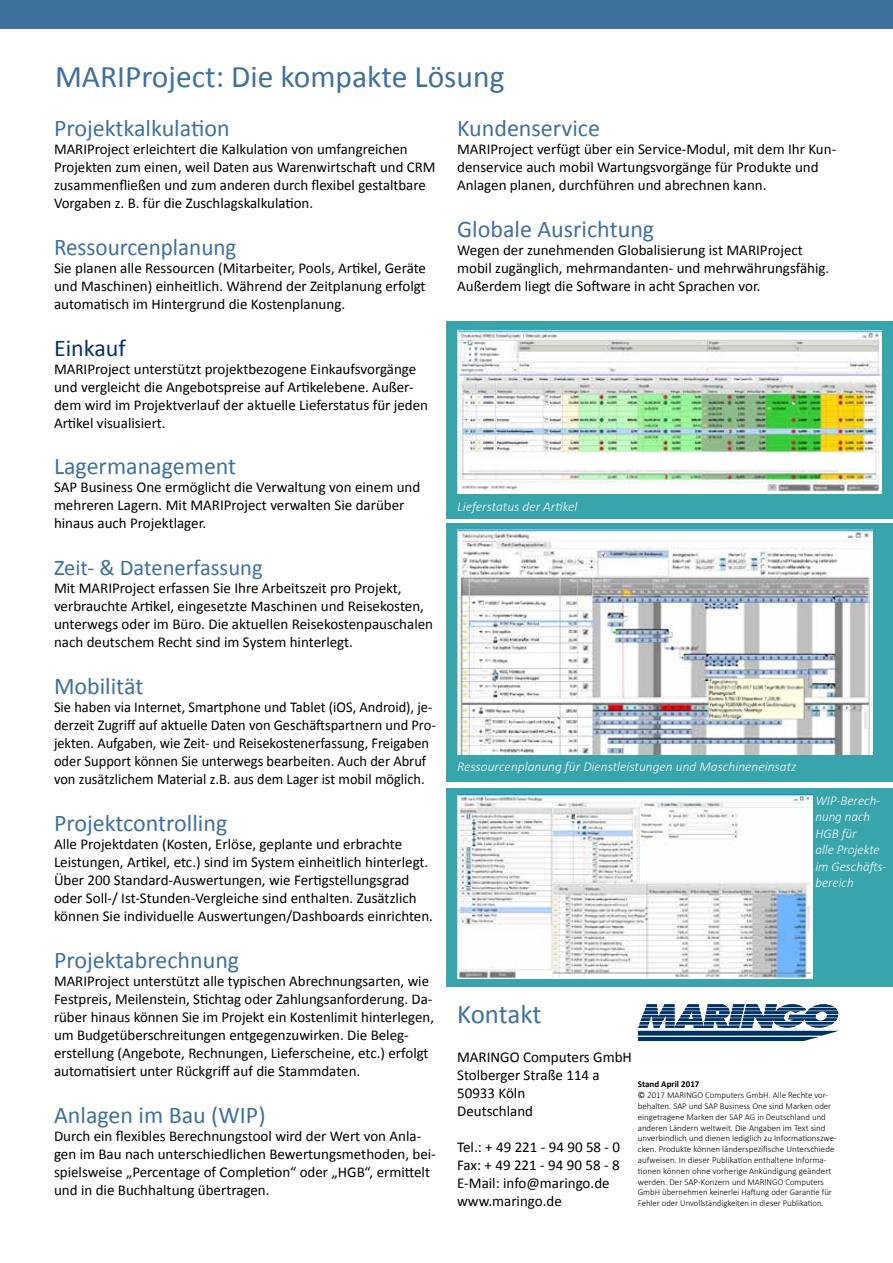
<style>
.page{position:relative;width:893px;height:1263px;background:#fff}
.page>*{position:absolute;margin:0;border:0;box-sizing:border-box;transform-origin:0 0}
.t1{font:31.5px "Calibri";color:#3e719c}
.t2{font:27px "Calibri";letter-spacing:-.005em;color:#3e719c}
.t3{font:24px "Calibri";color:#3e719c}
.t4{font:24px "Calibri";color:#3e719c;scale:.96 1}
.t5{font:24px "Calibri";color:#003365}
.t6{font:22.5px "Calibri";color:#3e719c}
.t7{font:15px/18px "Calibri";color:#000}
.t8{font:15px/18px "Calibri";color:#000;scale:.96 1}
.t9{font:italic 300 13.5px/16.5px "Calibri";color:#fff}
.t10{font:300 9px/10.8px "Calibri";color:#000}
.s1{font-weight:700}
.s2{font-weight:400}
</style>
<div class="page">
<div style="left:446px;top:788px;width:447px;height:198px;background:#38a4ac"></div>
<div style="left:446px;top:523px;width:447px;height:259px;background:#38a4ac"></div>
<div style="left:446px;top:321px;width:447px;height:197px;background:#38a4ac"></div>
<svg style="left:638px;top:1004px;width:201px;height:37px"></svg>
<div style="left:0;top:0;width:893px;height:28px;background:#3e719c"></div>
<img style="left:457px;top:331px;width:424px;height:162px">
<img style="left:457px;top:530px;width:416px;height:224px">
<img style="left:457px;top:794px;width:355px;height:185px">
<h1 class="t1" style="left:55px;top:57px;width:451px">MARIProject: Die kompakte Lösung</h1>
<h3 class="t3" style="left:54px;top:113px;width:177px">Projektkalkulation</h3>
<p class="t7" style="left:54px;top:140px;width:383px">MARIProject erleichtert die Kalkulation von umfangreichen Projekten zum einen, weil Daten aus Warenwirtschaft und CRM zusammenfließen und zum anderen durch flexibel gestaltbare Vorgaben z. B. für die Zuschlagskalkulation.</p>
<h3 class="t4" style="left:54px;top:232px;width:191px">Ressourcenplanung</h3>
<p class="t7" style="left:54px;top:259px;width:374px;text-align:justify">Sie planen alle Ressourcen (Mitarbeiter, Pools, Artikel, Geräte und Maschinen) einheitlich. Während der Zeitplanung erfolgt automatisch im Hintergrund die Kostenplanung.</p>
<h3 class="t5" style="left:54px;top:332px;width:73px">Einkauf</h3>
<p class="t7" style="left:54px;top:360px;width:376px">MARIProject unterstützt projektbezogene Einkaufsvorgänge und vergleicht die Angebotspreise auf Artikelebene. Außer&shy;dem wird im Projektverlauf der aktuelle Lieferstatus für jeden Artikel visualisiert.</p>
<h3 class="t3" style="left:54px;top:451px;width:184px">Lagermanagement</h3>
<p class="t7" style="left:54px;top:478px;width:368px">SAP Business One ermöglicht die Verwaltung von einem und mehreren Lagern. Mit MARIProject verwalten Sie darüber hinaus auch Projektlager.</p>
<h3 class="t6" style="left:54px;top:554px;width:210px">Zeit- &amp; Datenerfassung</h3>
<p class="t7" style="left:54px;top:579px;width:381px">Mit MARIProject erfassen Sie Ihre Arbeitszeit pro Projekt, verbrauchte Artikel, eingesetzte Maschinen und Reisekosten, unterwegs oder im Büro. Die aktuellen Reisekostenpauschalen nach deutschem Recht sind im System hinterlegt.</p>
<h3 class="t3" style="left:54px;top:671px;width:91px">Mobilität</h3>
<p class="t8" style="left:54px;top:698px;width:399px">Sie haben via Internet, Smartphone und Tablet (iOS, Android), je&shy;derzeit Zugriff auf aktuelle Daten von Geschäftspartnern und Pro&shy;jekten. Aufgaben, wie Zeit- und Reisekostenerfassung, Freigaben oder Support können Sie unterwegs bearbeiten. Auch der Abruf von zusätzlichem Material z.B. aus dem Lager ist mobil möglich.</p>
<h3 class="t3" style="left:54px;top:808px;width:175px">Projektcontrolling</h3>
<p class="t7" style="left:54px;top:835px;width:381px">Alle Projektdaten (Kosten, Erlöse, geplante und erbrachte Leistungen, Artikel, etc.) sind im System einheitlich hinterlegt.<br>Über 200 Standard-Auswertungen, wie Fertigstellungsgrad oder Soll-/ Ist-Stunden-Vergleiche sind enthalten. Zusätzlich können Sie individuelle Auswertungen/Dashboards einrichten.</p>
<h3 class="t3" style="left:54px;top:944px;width:187px">Projektabrechnung</h3>
<p class="t7" style="left:54px;top:972px;width:382px">MARIProject unterstützt alle typischen Abrechnungsarten, wie Festpreis, Meilenstein, Stichtag oder Zahlungsanforderung. Da&shy;rüber hinaus können Sie im Projekt ein Kostenlimit hinterlegen, um Budgetüberschreitungen entgegenzuwirken. Die Beleg&shy;erstellung (Angebote, Rechnungen, Lieferscheine, etc.) erfolgt automatisiert unter Rückgriff auf die Stammdaten.</p>
<h3 class="t3" style="left:54px;top:1099px;width:213px">Anlagen im Bau (WIP)</h3>
<p class="t7" style="left:54px;top:1126px;width:383px">Durch ein flexibles Berechnungstool wird der Wert von Anla&shy;gen im Bau nach unterschiedlichen Bewertungsmethoden, bei&shy;spielsweise „Percentage of Completion“ oder „HGB“, ermittelt und in die Buchhaltung übertragen.</p>
<h3 class="t3" style="left:457px;top:113px;width:144px">Kundenservice</h3>
<p class="t7" style="left:457px;top:140px;width:381px">MARIProject verfügt über ein Service-Modul, mit dem Ihr Kun&shy;denservice auch mobil Wartungsvorgänge für Produkte und<br>Anlagen planen, durchführen und abrechnen kann.</p>
<h3 class="t3" style="left:457px;top:214px;width:199px">Globale Ausrichtung</h3>
<p class="t7" style="left:457px;top:241px;width:374px">Wegen der zunehmenden Globalisierung ist MARIProject mobil zugänglich, mehrmandanten- und mehrwährungsfähig.<br>Außerdem liegt die Software in acht Sprachen vor.</p>
<p class="t9" style="left:457px;top:498px;width:122px">Lieferstatus der Artikel</p>
<p class="t9" style="left:457px;top:758px;width:341px">Ressourcenplanung für Dienstleistungen und Maschineneinsatz</p>
<p class="t9" style="left:815px;top:792px;width:73px">WIP-Berech&shy;nung nach<br>HGB für<br>alle Projekte im Geschäfts&shy;bereich</p>
<h2 class="t2" style="left:457px;top:997px;width:86px">Kontakt</h2>
<p class="t7" style="left:457px;top:1048px;width:176px">MARINGO Computers GmbH<br>Stolberger Straße 114 a<br>50933 Köln<br>Deutschland</p>
<p class="t7" style="left:457px;top:1138px;width:165px">Tel.: + 49 221 - 94 90 58 - 0<br>Fax: + 49 221 - 94 90 58 - 8<br>E-Mail: info@maringo.de www.maringo.de</p>
<p class="t10" style="left:638px;top:1079px;width:201px"><span class="s1">Stand April 2017<br></span><span class="s2">©</span> 2017 MARINGO Computers GmbH. Alle Rechte vor&shy;behalten. SAP und SAP Business One sind Marken oder eingetragene Marken der SAP AG in Deutschland und anderen Ländern weltweit. Die Angaben im Text sind unverbindlich und dienen lediglich zu Informationszwe&shy;cken. Produkte können länderspezifische Unterschiede aufweisen. In dieser Publikation enthaltene Informa&shy;tionen können ohne vorherige Ankündigung geändert werden. Der SAP-Konzern und MARINGO Computers GmbH übernehmen keinerlei Haftung oder Garantie für Fehler oder Unvollständigkeiten in dieser Publikation.</p>
</div>
